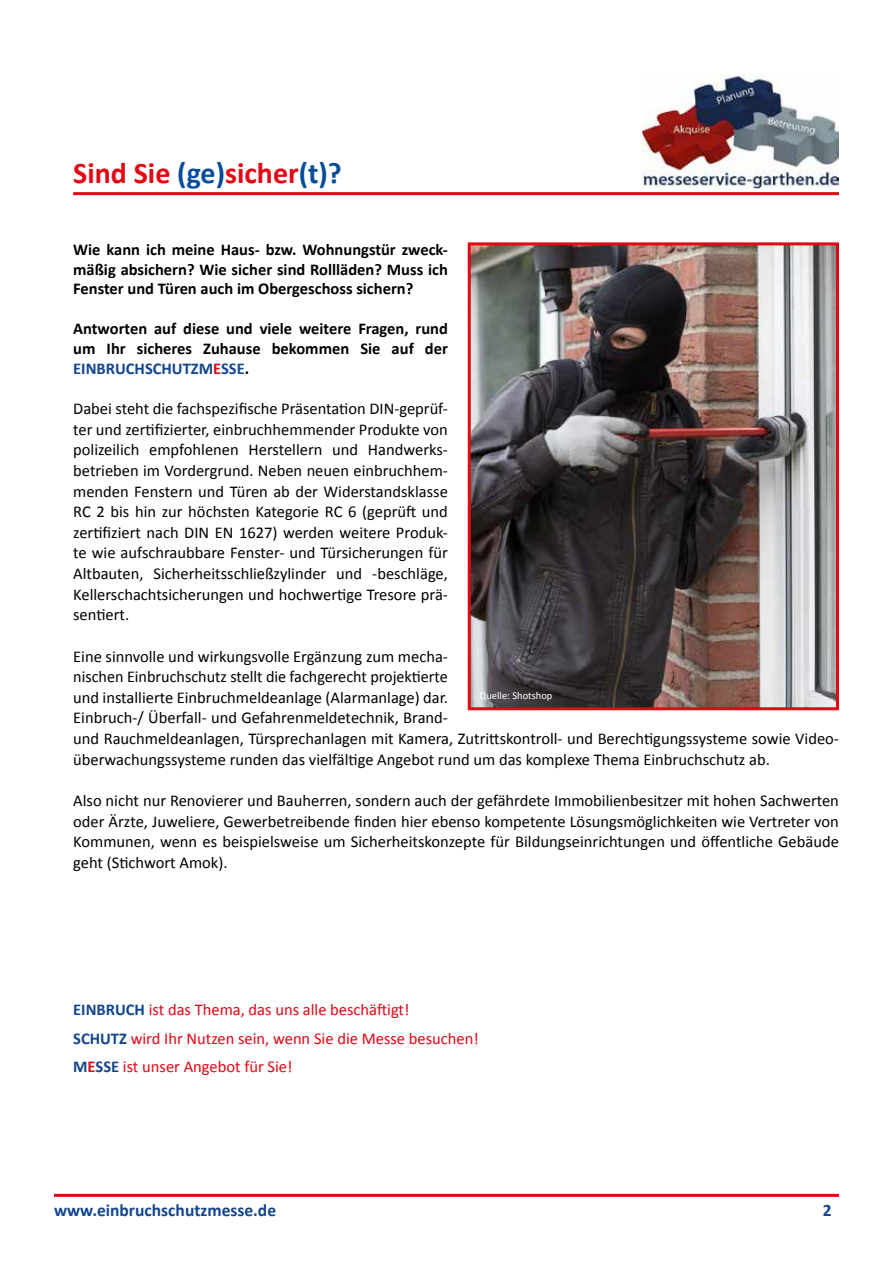
<style>
.page{position:relative;width:893px;height:1263px;background:#fff}
.page>*{position:absolute;margin:0;border:0;box-sizing:border-box;transform-origin:0 0}
.t1{font:700 30px "Calibri";color:#e30613}
.t2{font:700 17.55px "Calibri";color:#11458e}
.t3{font:16.5px/20.7px "Calibri";color:#000;text-align:justify}
.t4{font:700 16.5px/19.8px "Calibri";color:#000;text-align:justify}
.t5{font:16.5px/28.5px "Calibri";color:#e30613}
.t6{font:10.5px "Calibri";color:#fff}
.s1{color:#054d9a}
.s2{color:#11458e}
.s3{color:#e30613}
.s4{font-weight:700;color:#11458e}
.s5{font-weight:700}
</style>
<div class="page">
<img style="left:643px;top:74px;width:196px;height:114px">
<hr style="left:73px;top:192px;width:766px;height:3px;background:#e30613">
<hr style="left:54px;top:1194px;width:785px;height:3px;background:#e30613">
<img style="left:472px;top:246px;width:363px;height:460px">
<div style="left:468px;top:242px;width:371px;height:468px;border:3px solid #e30613"></div>
<h1 class="t1" style="left:73px;top:155px;width:270px">Sind Sie <span class="s1">(ge)</span>sicher<span class="s1">(t)?</span></h1>
<p class="t4" style="left:73px;top:239px;width:376px">Wie kann ich meine Haus- bzw. Wohnungstür zweck&shy;mäßig absichern? Wie sicher sind Rollläden? Muss ich Fenster und Türen auch im Obergeschoss sichern?</p>
<p class="t4" style="left:73px;top:318px;width:376px">Antworten auf diese und viele weitere Fragen, rund um Ihr sicheres Zuhause bekommen Sie auf der <span class="s2">EINBRUCHSCHUTZM</span><span class="s3">E</span><span class="s2">SSE</span>.</p>
<p class="t3" style="left:73px;top:397px;width:376px">Dabei steht die fachspezifische Präsentation DIN-geprüf&shy;ter und zertifizierter, einbruchhemmender Produkte von polizeilich empfohlenen Herstellern und Handwerks&shy;betrieben im Vordergrund. Neben neuen einbruchhem&shy;menden Fenstern und Türen ab der Widerstandsklasse RC 2 bis hin zur höchsten Kategorie RC 6 (geprüft und zertifiziert nach DIN EN 1627) werden weitere Produk&shy;te wie aufschraubbare Fenster- und Türsicherungen für Altbauten, Sicherheitsschließzylinder und -beschläge, Kellerschachtsicherungen und hochwertige Tresore prä&shy;sentiert.</p>
<p class="t3" style="left:73px;top:645px;width:767px;text-align:left">Eine sinnvolle und wirkungsvolle Ergänzung zum mecha-<br>nischen Einbruchschutz stellt die fachgerecht projektierte<br>und installierte Einbruchmeldeanlage (Alarmanlage) dar.<br>Einbruch-/ Überfall- und Gefahrenmeldetechnik, Brand-<br>und Rauchmeldeanlagen, Türsprechanlagen mit Kamera, Zutrittskontroll- und Berechtigungssysteme sowie Video&shy;überwachungssysteme runden das vielfältige Angebot rund um das komplexe Thema Einbruchschutz ab.</p>
<p class="t3" style="left:73px;top:789px;width:767px">Also nicht nur Renovierer und Bauherren, sondern auch der gefährdete Immobilienbesitzer mit hohen Sachwerten oder Ärzte, Juweliere, Gewerbetreibende finden hier ebenso kompetente Lösungsmöglichkeiten wie Vertreter von Kommunen, wenn es beispielsweise um Sicherheitskonzepte für Bildungseinrichtungen und öffentliche Gebäude geht (Stichwort Amok).</p>
<p class="t6" style="left:479px;top:689px;width:75px">Quelle: Shotshop</p>
<p class="t5" style="left:73px;top:995px;width:407px"><span class="s4">EINBRUCH</span> ist das Thema, das uns alle beschäftigt!<br><span class="s4">SCHUTZ</span> wird Ihr Nutzen sein, wenn Sie die Messe besuchen!<br><span class="s4">M</span><span class="s5">E</span><span class="s4">SSE</span> ist unser Angebot für Sie!</p>
<p class="t2" style="left:54px;top:1199px;width:224px">www.einbruchschutzmesse.de</p>
<p class="t2" style="left:823px;top:1199px;width:10px">2</p>
</div>
